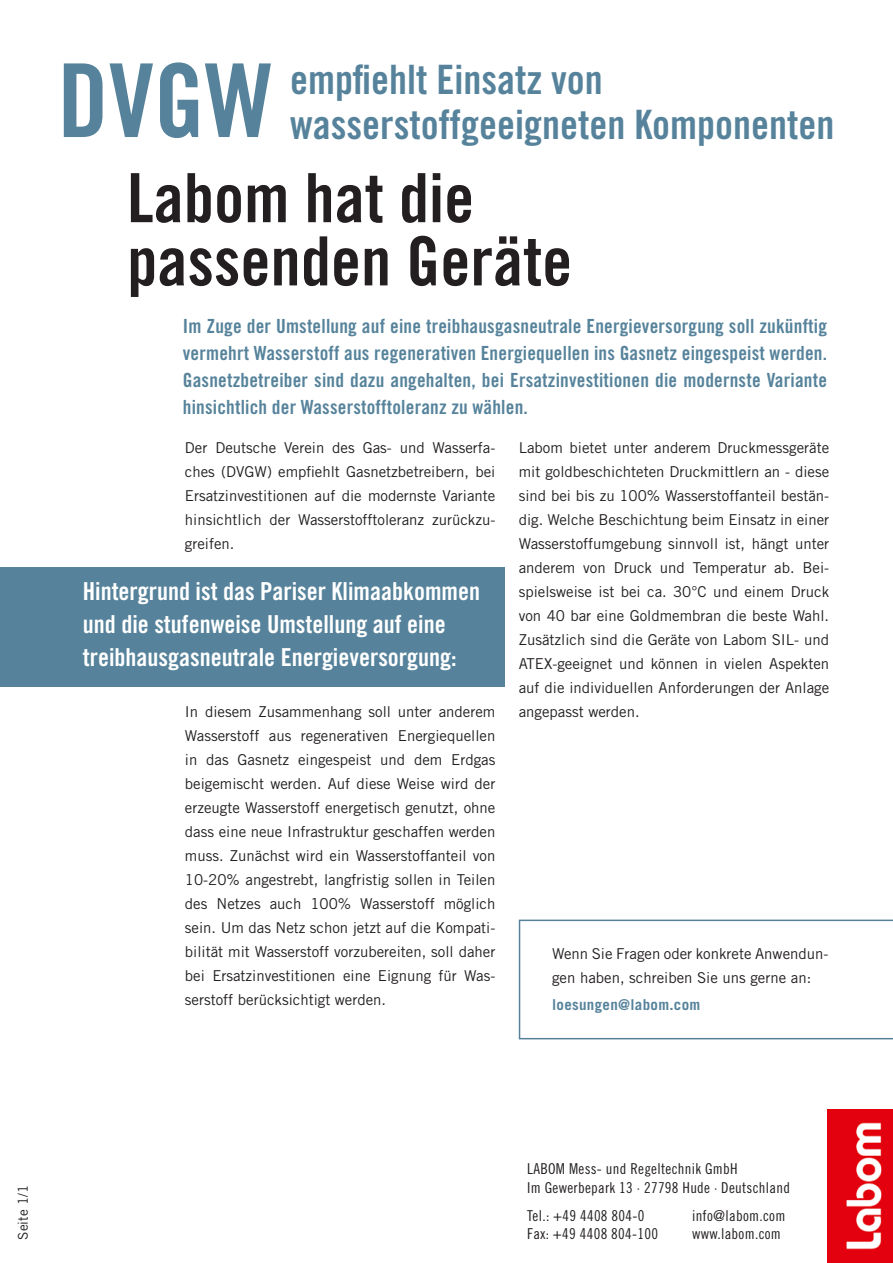
<style>
.page{position:relative;width:893px;height:1263px;background:#fff}
.page>*{position:absolute;margin:0;border:0;box-sizing:border-box;transform-origin:0 0}
.t1{font:102px "Trade Gothic LT Pro Bd Cn 20";color:#56839b}
.t2{font:67.95px "Trade Gothic LT Pro Bd Cn 20";color:#231f20}
.t3{font:40.5px "Trade Gothic LT Pro Bd Cn 20";color:#56839b}
.t4{font:24.75px "Trade Gothic LT Pro Bd Cn 20";color:#fff}
.t5{font:19.5px/27px "Trade Gothic LT Pro Bd Cn 20";letter-spacing:.01em;color:#56839b;text-align:justify}
.t6{font:15px/24px "Trade Gothic LT Pro";color:#231f20;text-align:justify}
.t7{font:15px "Trade Gothic LT Pro Cn 18";letter-spacing:.02em;color:#231f20}
.t8{font:700 15px "Trade Gothic LT Pro";letter-spacing:.02em;color:#56839b}
.t9{font:13.5px "Trade Gothic LT Pro";color:#231f20}
</style>
<div class="page">
<div style="left:0;top:567px;width:505px;height:119px;background:#56839b"></div>
<img style="left:828px;top:1110px;width:65px;height:153px">
<svg style="left:519px;top:919px;width:374px;height:120px"></svg>
<p class="t1" style="left:58px;top:39px;width:217px">DVGW</p>
<p class="t3" style="left:290px;top:55px;width:314px">empfiehlt Einsatz von</p>
<p class="t3" style="left:290px;top:100px;width:546px">wasserstoffgeeigneten Komponenten</p>
<p class="t2" style="left:127px;top:157px;width:348px">Labom hat die</p>
<p class="t2" style="left:127px;top:220px;width:447px">passenden Geräte</p>
<p class="t5" style="left:183px;top:313px;width:646px">Im Zuge der Umstellung auf eine treibhausgasneutrale Energieversorgung soll zukünftig vermehrt Wasserstoff aus regenerativen Energiequellen ins Gasnetz eingespeist werden.<br>Gasnetzbetreiber sind dazu angehalten, bei Ersatzinvestitionen die modernste Variante hinsichtlich der Wasserstofftoleranz zu wählen.</p>
<p class="t6" style="left:519px;top:435px;width:312px">Labom bietet unter anderem Druckmessgeräte mit goldbeschichteten Druckmittlern an - diese sind bei bis zu 100% Wasserstoffanteil bestän&shy;dig. Welche Beschichtung beim Einsatz in einer Wasserstoffumgebung sinnvoll ist, hängt unter anderem von Druck und Temperatur ab. Bei&shy;spielsweise ist bei ca. 30°C und einem Druck von 40 bar eine Goldmembran die beste Wahl.<br>Zusätzlich sind die Geräte von Labom SIL- und ATEX-geeignet und können in vielen Aspekten auf die individuellen Anforderungen der Anlage angepasst werden.</p>
<p class="t6" style="left:185px;top:435px;width:312px">Der Deutsche Verein des Gas- und Wasserfa&shy;ches (DVGW) empfiehlt Gasnetzbetreibern, bei Ersatzinvestitionen auf die modernste Variante hinsichtlich der Wasserstofftoleranz zurückzu&shy;greifen.</p>
<p class="t4" style="left:83px;top:577px;width:399px">Hintergrund ist das Pariser Klimaabkommen</p>
<p class="t4" style="left:83px;top:610px;width:364px">und die stufenweise Umstellung auf eine</p>
<p class="t4" style="left:83px;top:643px;width:375px">treibhausgasneutrale Energieversorgung:</p>
<p class="t6" style="left:185px;top:699px;width:312px">In diesem Zusammenhang soll unter anderem Wasserstoff aus regenerativen Energiequellen in das Gasnetz eingespeist und dem Erdgas beigemischt werden. Auf diese Weise wird der erzeugte Wasserstoff energetisch genutzt, ohne dass eine neue Infrastruktur geschaffen werden muss. Zunächst wird ein Wasserstoffanteil von 10-20% angestrebt, langfristig sollen in Teilen des Netzes auch 100% Wasserstoff möglich sein. Um das Netz schon jetzt auf die Kompati&shy;bilität mit Wasserstoff vorzubereiten, soll daher bei Ersatzinvestitionen eine Eignung für Was&shy;serstoff berücksichtigt werden.</p>
<p class="t6" style="left:552px;top:942px;width:278px">Wenn Sie Fragen oder konkrete Anwendun&shy;gen haben, schreiben Sie uns gerne an:</p>
<p class="t8" style="left:552px;top:995px;width:150px">loesungen@labom.com</p>
<p class="t9" style="left:15px;top:1239px;width:56px;rotate:-90deg">Seite 1/1</p>
<p class="t7" style="left:527px;top:1160px;width:212px">LABOM Mess- und Regeltechnik GmbH</p>
<p class="t7" style="left:527px;top:1178px;width:264px">Im Gewerbepark 13 · 27798 Hude · Deutschland</p>
<p class="t7" style="left:527px;top:1206px;width:119px">Tel.: +49 4408 804-0</p>
<p class="t7" style="left:527px;top:1224px;width:132px">Fax: +49 4408 804-100</p>
<p class="t7" style="left:692px;top:1206px;width:95px">info@labom.com</p>
<p class="t7" style="left:692px;top:1224px;width:90px">www.labom.com</p>
</div>
